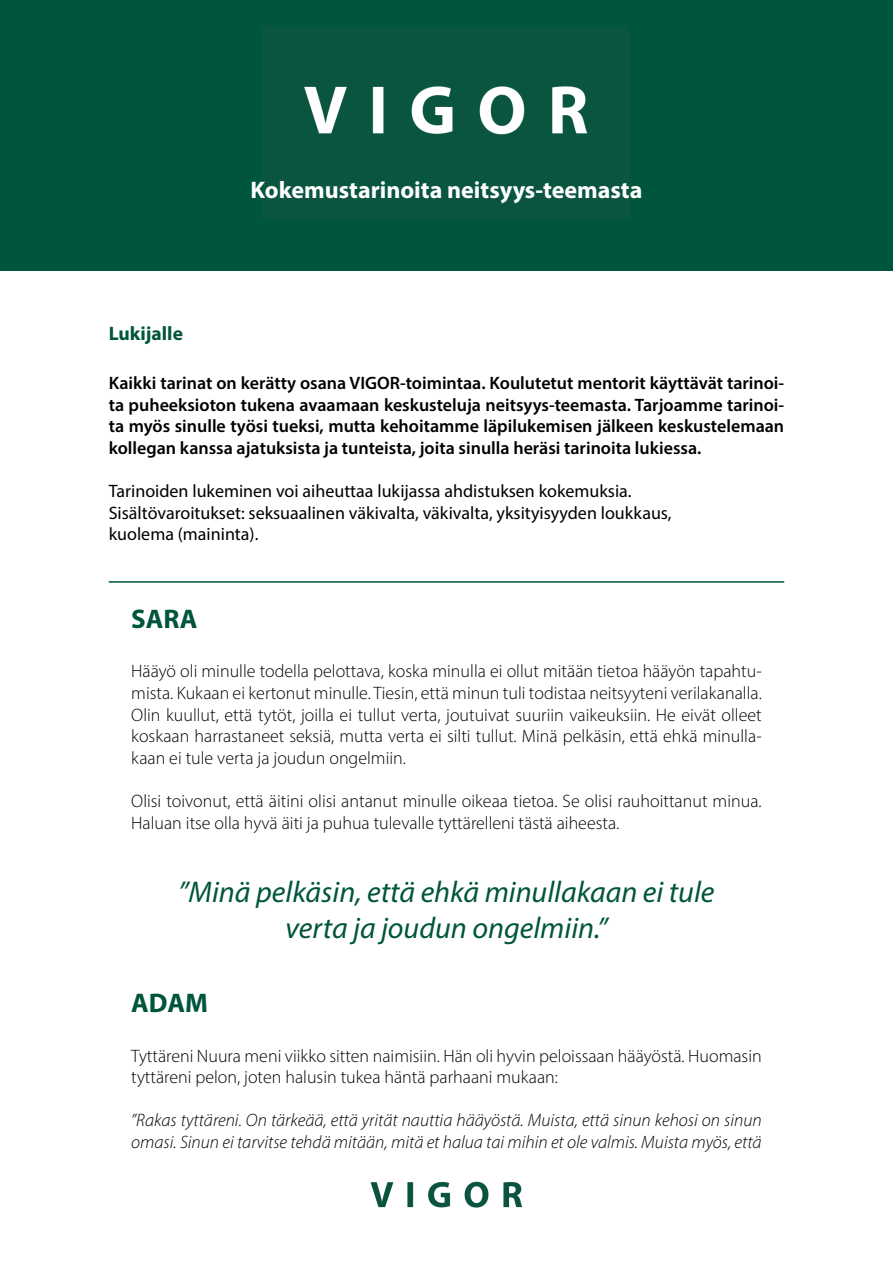
<style>
.page{position:relative;width:893px;height:1263px;background:#fff}
.page>*{position:absolute;margin:0;border:0;box-sizing:border-box;transform-origin:0 0}
.t1{font:italic 30px/36px "Myriad Pro";color:#00553d;text-align:center}
.t2{font:700 27px "Myriad Pro";color:#00553d}
.Kappaletyyli_1{font:700 24px "Myriad Pro";color:#fff}
.t3{font:700 19.5px "Myriad Pro";color:#00553d}
.t4{font:300 18px/21.6px "Myriad Pro";color:#000}
.t5{font:600 18px/21.6px "Myriad Pro";color:#000;text-align:justify}
.t6{font:italic 300 18px/21.6px "Myriad Pro";color:#000}
.t7{font:18px/21.6px "Myriad Pro";color:#000}
</style>
<div class="page">
<img style="left:370px;top:1181px;width:153px;height:27px">
<div style="left:0;top:0;width:893px;height:270px;background:#00553d"></div>
<img style="left:304px;top:86px;width:284px;height:49px">
<hr style="left:109px;top:581px;width:675px;height:2px;background:#00553d">
<p class="Kappaletyyli_1" style="left:251px;top:174px;width:393px">Kokemustarinoita neitsyys-teemasta</p>
<h2 class="t3" style="left:109px;top:320px;width:76px">Lukijalle</h2>
<p class="t5" style="left:109px;top:372px;width:677px">Kaikki tarinat on kerätty osana VIGOR-toimintaa. Koulutetut mentorit käyttävät tarinoi&shy;ta puheeksioton tukena avaamaan keskusteluja neitsyys-teemasta. Tarjoamme tarinoi&shy;ta myös sinulle työsi tueksi, mutta kehoitamme läpilukemisen jälkeen keskustelemaan kollegan kanssa ajatuksista ja tunteista, joita sinulla heräsi tarinoita lukiessa.</p>
<p class="t7" style="left:109px;top:480px;width:564px">Tarinoiden lukeminen voi aiheuttaa lukijassa ahdistuksen kokemuksia.<br>Sisältövaroitukset: seksuaalinen väkivalta, väkivalta, yksityisyyden loukkaus, kuolema (maininta).</p>
<h2 class="t2" style="left:131px;top:601px;width:68px">SARA</h2>
<p class="t4" style="left:131px;top:660px;width:632px;text-align:justify">Hääyö oli minulle todella pelottava, koska minulla ei ollut mitään tietoa hääyön tapahtu&shy;mista. Kukaan ei kertonut minulle. Tiesin, että minun tuli todistaa neitsyyteni verilakanalla.<br>Olin kuullut, että tytöt, joilla ei tullut verta, joutuivat suuriin vaikeuksiin. He eivät olleet koskaan harrastaneet seksiä, mutta verta ei silti tullut. Minä pelkäsin, että ehkä minulla&shy;kaan ei tule verta ja joudun ongelmiin.</p>
<p class="t4" style="left:131px;top:790px;width:632px">Olisi toivonut, että äitini olisi antanut minulle oikeaa tietoa. Se olisi rauhoittanut minua.<br>Haluan itse olla hyvä äiti ja puhua tulevalle tyttärelleni tästä aiheesta.</p>
<p class="t1" style="left:179px;top:874px;width:537px">”Minä pelkäsin, että ehkä minullakaan ei tule verta ja joudun ongelmiin.”</p>
<h2 class="t2" style="left:131px;top:985px;width:78px">ADAM</h2>
<p class="t4" style="left:131px;top:1044px;width:632px">Tyttäreni Nuura meni viikko sitten naimisiin. Hän oli hyvin peloissaan hääyöstä. Huomasin tyttäreni pelon, joten halusin tukea häntä parhaani mukaan:</p>
<p class="t6" style="left:131px;top:1109px;width:632px">”Rakas tyttäreni. On tärkeää, että yrität nauttia hääyöstä. Muista, että sinun kehosi on sinun omasi. Sinun ei tarvitse tehdä mitään, mitä et halua tai mihin et ole valmis. Muista myös, että</p>
</div>
